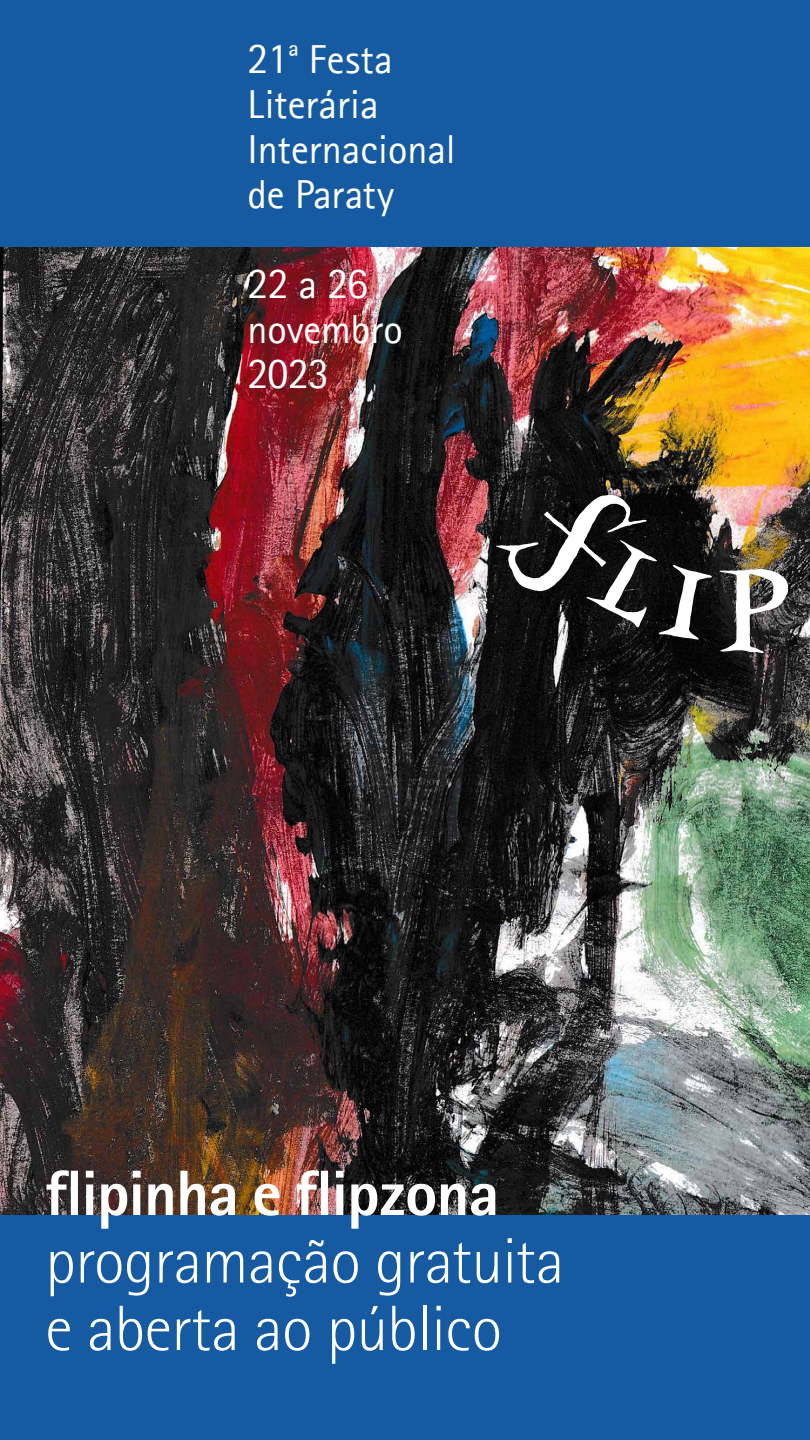
<style>
.page{position:relative;width:810px;height:1440px;background:#165ba2}
.page>*{position:absolute;margin:0;border:0;box-sizing:border-box;transform-origin:0 0}
.t1{font:300 64.12px/67.5px "Rotis II Sans Pro";letter-spacing:-.01em;color:#fff}
.t2{font:700 64.12px "Rotis II Sans Pro";letter-spacing:-.01em;color:#fff}
.t3{font:40.5px/45px "Rotis II Sans Pro";color:#fff}
</style>
<div class="page">
<img style="left:0;top:248px;width:810px;height:967px">
<img style="left:496px;top:495px;width:292px;height:157px">
<p class="t3" style="left:248px;top:37px;width:209px">21ª Festa<br>Literária<br>Internacional de Paraty</p>
<p class="t3" style="left:248px;top:262px;width:157px">22 a 26 novembro<br>2023</p>
<h1 class="t2" style="left:45px;top:1157px;width:456px">flipinha e flipzona</h1>
<h1 class="t1" style="left:45px;top:1228px;width:521px">programação gratuita e aberta ao público</h1>
</div>
